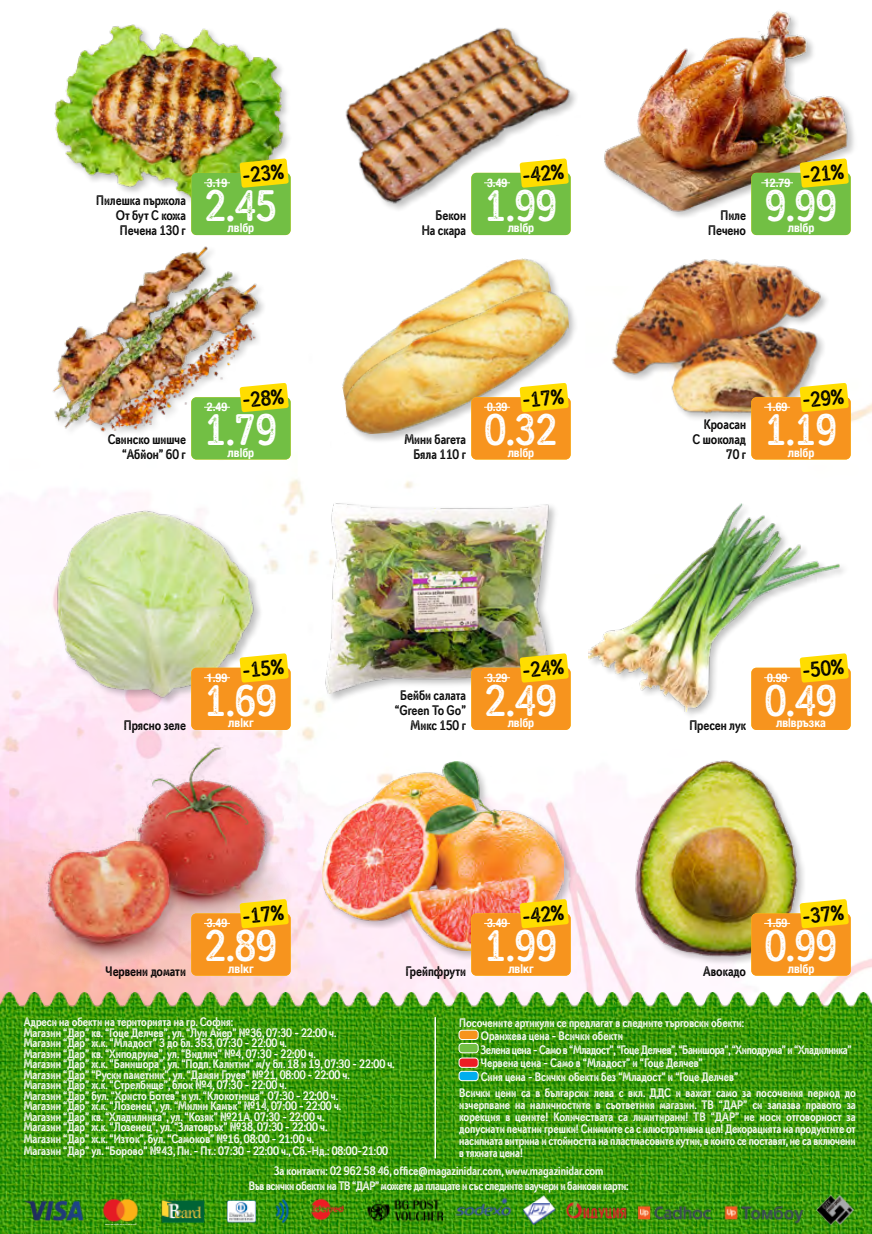
<style>
.page{position:relative;width:872px;height:1234px;background:#fff}
.page>*{position:absolute;margin:0;border:0;box-sizing:border-box;transform-origin:0 0}
.t1{font:700 condensed 43.2px "Mozzart Rough";color:#fff}
.t2{font:700 condensed 21px "Mozzart Rough";color:#000}
.t3{font:700 condensed 13.5px/15px "Mozzart Rough";color:#000;text-align:right}
.t4{font:700 condensed 12px/10.5px "Mozzart Rough";color:#fff}
.t5{font:700 condensed 12px "Helvetica Neue";color:#fff}
.t6{font:700 condensed 12px "Mozzart Rough";letter-spacing:-.025em;color:#fff}
</style>
<div class="page">
<img style="left:0;top:214px;width:872px;height:778px">
<img style="left:0;top:992px;width:872px;height:241px">
<img style="left:24px;top:1195px;width:829px;height:29px">
<hr style="left:434px;top:1016px;width:2px;height:142px;background:#fff">
<div style="left:459px;top:1029px;width:19px;height:10px;background:#f7941e;border-radius:3px"></div>
<div style="left:458px;top:1029px;width:20px;height:10px;border:1px solid #fff;border-radius:3px"></div>
<div style="left:459px;top:1043px;width:19px;height:9px;background:#72bf44;border-radius:3px"></div>
<div style="left:458px;top:1042px;width:20px;height:10px;border:1px solid #fff;border-radius:3px"></div>
<div style="left:459px;top:1057px;width:19px;height:10px;background:#ed1d24;border-radius:3px"></div>
<div style="left:458px;top:1057px;width:20px;height:10px;border:1px solid #fff;border-radius:3px"></div>
<div style="left:459px;top:1071px;width:19px;height:9px;background:#00aeef;border-radius:3px"></div>
<div style="left:458px;top:1070px;width:20px;height:10px;border:1px solid #fff;border-radius:3px"></div>
<div style="left:53px;top:24px;width:239px;height:190px;background:#000;opacity:.25"></div>
<img style="left:53px;top:24px;width:232px;height:184px">
<svg style="left:191px;top:158px;width:100px;height:77px;background:#8dc338"></svg>
<img style="left:345px;top:28px;width:231px;height:185px">
<svg style="left:471px;top:158px;width:99px;height:77px;background:#99cb50"></svg>
<div style="left:603px;top:10px;width:254px;height:210px;background:#000;opacity:.25"></div>
<img style="left:603px;top:10px;width:247px;height:204px">
<svg style="left:751px;top:158px;width:99px;height:77px;background:#8ebc3d"></svg>
<div style="left:52px;top:244px;width:215px;height:196px;background:#fff"></div>
<img style="left:50px;top:243px;width:212px;height:190px">
<svg style="left:191px;top:382px;width:100px;height:77px;background:#9acb50"></svg>
<img style="left:325px;top:254px;width:242px;height:167px">
<div style="left:345px;top:289px;width:234px;height:155px;background:#000;opacity:.25"></div>
<img style="left:339px;top:289px;width:236px;height:146px">
<svg style="left:471px;top:382px;width:99px;height:77px;background:#f6a72c"></svg>
<div style="left:611px;top:258px;width:219px;height:164px;background:#000;opacity:.25"></div>
<img style="left:608px;top:256px;width:215px;height:162px">
<svg style="left:751px;top:382px;width:99px;height:77px;background:#f2a226"></svg>
<div style="left:57px;top:509px;width:207px;height:197px;background:#000;opacity:.25"></div>
<img style="left:54px;top:508px;width:204px;height:191px">
<svg style="left:191px;top:653px;width:100px;height:76px;background:#f4a82c"></svg>
<div style="left:324px;top:500px;width:234px;height:204px;background:#000;opacity:.25"></div>
<img style="left:320px;top:497px;width:232px;height:196px">
<svg style="left:471px;top:653px;width:99px;height:76px;background:#e89c1f"></svg>
<div style="left:587px;top:501px;width:262px;height:221px;background:#fff"></div>
<img style="left:588px;top:503px;width:251px;height:208px">
<svg style="left:751px;top:653px;width:99px;height:76px;background:#f9ac34"></svg>
<img style="left:12px;top:729px;width:288px;height:249px">
<svg style="left:191px;top:898px;width:100px;height:77px;background:#f4a32d"></svg>
<div style="left:321px;top:759px;width:253px;height:202px;background:#000;opacity:.25"></div>
<img style="left:322px;top:761px;width:242px;height:189px">
<svg style="left:471px;top:898px;width:99px;height:77px;background:#f79d24"></svg>
<div style="left:634px;top:759px;width:172px;height:205px;background:#000;opacity:.25"></div>
<img style="left:631px;top:756px;width:169px;height:202px">
<svg style="left:751px;top:898px;width:99px;height:77px;background:#f1a424"></svg>
<p class="t3" style="left:96px;top:193px;width:91px">Пилешка пържола<br>От бут С кожа<br>Печена 130 г</p>
<h2 class="t2" style="left:241px;top:163px;width:43px;rotate:-5deg">-23%</h2>
<p class="t5" style="left:207px;top:172px;width:22px">3.19</p>
<h1 class="t1" style="left:205px;top:180px;width:74px">2.45</h1>
<p class="t5" style="left:228px;top:218px;width:28px">лв|бр</p>
<p class="t3" style="left:422px;top:208px;width:46px">Бекон<br>На скара</p>
<h2 class="t2" style="left:521px;top:163px;width:43px;rotate:-5deg">-42%</h2>
<p class="t5" style="left:487px;top:172px;width:22px">3.49</p>
<h1 class="t1" style="left:485px;top:180px;width:74px">1.99</h1>
<p class="t5" style="left:507px;top:218px;width:28px">лв|бр</p>
<p class="t3" style="left:708px;top:208px;width:39px">Пиле<br>Печено</p>
<h2 class="t2" style="left:801px;top:163px;width:43px;rotate:-5deg">-21%</h2>
<p class="t5" style="left:764px;top:172px;width:27px">12.79</p>
<h1 class="t1" style="left:765px;top:180px;width:74px">9.99</h1>
<p class="t5" style="left:787px;top:218px;width:28px">лв|бр</p>
<p class="t3" style="left:108px;top:432px;width:80px">Свинско шишче “Абйон” 60 г</p>
<h2 class="t2" style="left:241px;top:387px;width:43px;rotate:-5deg">-28%</h2>
<p class="t5" style="left:207px;top:397px;width:22px">2.49</p>
<h1 class="t1" style="left:205px;top:404px;width:74px">1.79</h1>
<p class="t5" style="left:228px;top:442px;width:28px">лв|бр</p>
<p class="t3" style="left:404px;top:432px;width:63px">Мини багета<br>Бяла 110 г</p>
<h2 class="t2" style="left:521px;top:387px;width:43px;rotate:-5deg">-17%</h2>
<p class="t5" style="left:487px;top:397px;width:22px">0.39</p>
<h1 class="t1" style="left:485px;top:404px;width:74px">0.32</h1>
<p class="t5" style="left:507px;top:442px;width:28px">лв|бр</p>
<p class="t3" style="left:692px;top:417px;width:55px">Кроасан<br>С шоколад<br>70 г</p>
<h2 class="t2" style="left:801px;top:387px;width:43px;rotate:-5deg">-29%</h2>
<p class="t5" style="left:767px;top:397px;width:22px">1.69</p>
<h1 class="t1" style="left:765px;top:404px;width:74px">1.19</h1>
<p class="t5" style="left:787px;top:442px;width:28px">лв|бр</p>
<h2 class="t2" style="left:241px;top:657px;width:43px;rotate:-5deg">-15%</h2>
<h2 class="t2" style="left:521px;top:657px;width:43px;rotate:-5deg">-24%</h2>
<p class="t5" style="left:207px;top:667px;width:22px">1.99</p>
<h1 class="t1" style="left:205px;top:674px;width:74px">1.69</h1>
<p class="t5" style="left:487px;top:667px;width:22px">3.29</p>
<h1 class="t1" style="left:485px;top:674px;width:74px">2.49</h1>
<p class="t3" style="left:395px;top:687px;width:73px">Бейби салата “Green To Go”<br>Микс 150 г</p>
<p class="t3" style="left:124px;top:717px;width:64px">Прясно зеле</p>
<p class="t5" style="left:507px;top:712px;width:28px">лв|бр</p>
<p class="t5" style="left:228px;top:712px;width:27px">лв|кг</p>
<p class="t3" style="left:689px;top:717px;width:58px">Пресен лук</p>
<h2 class="t2" style="left:801px;top:657px;width:43px;rotate:-5deg">-50%</h2>
<p class="t5" style="left:767px;top:667px;width:22px">0.99</p>
<h1 class="t1" style="left:765px;top:674px;width:74px">0.49</h1>
<p class="t5" style="left:776px;top:712px;width:51px">лв|връзка</p>
<h2 class="t2" style="left:241px;top:903px;width:43px;rotate:-5deg">-17%</h2>
<h2 class="t2" style="left:521px;top:903px;width:43px;rotate:-5deg">-42%</h2>
<h2 class="t2" style="left:801px;top:903px;width:43px;rotate:-5deg">-37%</h2>
<p class="t5" style="left:207px;top:913px;width:22px">3.49</p>
<h1 class="t1" style="left:205px;top:920px;width:74px">2.89</h1>
<p class="t5" style="left:487px;top:913px;width:22px">3.49</p>
<h1 class="t1" style="left:485px;top:920px;width:74px">1.99</h1>
<p class="t5" style="left:767px;top:913px;width:22px">1.59</p>
<h1 class="t1" style="left:765px;top:920px;width:74px">0.99</h1>
<p class="t3" style="left:405px;top:963px;width:62px">Грейпфрути</p>
<p class="t5" style="left:787px;top:958px;width:28px">лв|бр</p>
<p class="t3" style="left:106px;top:963px;width:82px">Червени домати</p>
<p class="t5" style="left:508px;top:958px;width:27px">лв|кг</p>
<p class="t5" style="left:228px;top:958px;width:27px">лв|кг</p>
<p class="t3" style="left:703px;top:963px;width:44px">Авокадо</p>
<p class="t4" style="left:24px;top:1016px;width:372px">Адреси на обекти на територията на гр. София:<br>Магазин “Дар” кв. “Гоце Делчев”, ул. “Луи Айер” №36, 07:30 - 22:00 ч.<br>Магазин “Дар” ж.к. “Младост” 3 до бл. 353, 07:30 - 22:00 ч.<br>Магазин “Дар” кв. “Хиподрума”, ул. “Видлич” №4, 07:30 - 22:00 ч.<br>Магазин “Дар” ж.к. “Банишора”, ул. “Подп. Калитин” м/у бл. 18 и 19, 07:30 - 22:00 ч.<br>Магазин “Дар” “Руски паметник”, ул. “Дамян Груев” №21, 08:00 - 22:00 ч.<br>Магазин “Дар” ж.к. “Стрелбище”, блок №4, 07:30 - 22:00 ч.<br>Магазин “Дар” бул. “Христо Ботев” и ул. “Клокотница”, 07:30 - 22:00 ч.<br>Магазин “Дар” ж.к. “Лозенец”, ул. “Милин Камък” №14, 07:00 - 22:00 ч.<br>Магазин “Дар” кв. “Хладилника”, ул. “Козяк” №21А, 07:30 - 22:00 ч.<br>Магазин “Дар” ж.к. “Лозенец”, ул. “Златовръх” №38, 07:30 - 22:00 ч.</p>
<p class="t4" style="left:24px;top:1132px;width:366px;line-height:12px">Магазин “Дар” ж.к. “Изток”, бул. “Самоков” №16, 08:00 - 21:00 ч.<br>Магазин “Дар” ул. “Борово” №43, Пн. - Пт.: 07:30 - 22:00 ч., Сб.-Нд.: 08:00-21:00</p>
<p class="t4" style="left:481px;top:1015px;width:372px;line-height:13.5px;text-indent:-22px">Посочените артикули се предлагат в следните търговски обекти:<br>Оранжева цена - Всички обекти<br>Зелена цена - Само в “Младост”, “Гоце Делчев”, “Банишора”, “Хиподрума” и “Хладилника” Червена цена - Само в “Младост” и “Гоце Делчев”<br>Синя цена - Всички обекти без “Младост” и “Гоце Делчев”</p>
<p class="t4" style="left:459px;top:1086px;width:398px;line-height:12px;text-align:justify">Всички цени са в български лева с вкл. ДДС и важат само за посочения период до изчерпване на наличностите в съответния магазин. ТВ “ДАР” си запазва правото за корекция в цените! Количествата са лимитирани! ТВ “ДАР” не носи отговорност за допуснати печатни грешки! Снимките са с илюстративна цел! Декорацията на продуктите от насипната витрина и стойността на пластмасовите кутии, в които се поставят, не са включени в тяхната цена!</p>
<p class="t4" style="left:274px;top:1165px;width:331px">За контакти: 02 962 58 46, office@magazinidar.com, www.magazinidar.com</p>
<p class="t6" style="left:249px;top:1178px;width:381px">Във всички обекти на ТВ “ДАР” можете да плащате и със следните ваучери и банкови карти:</p>
</div>
